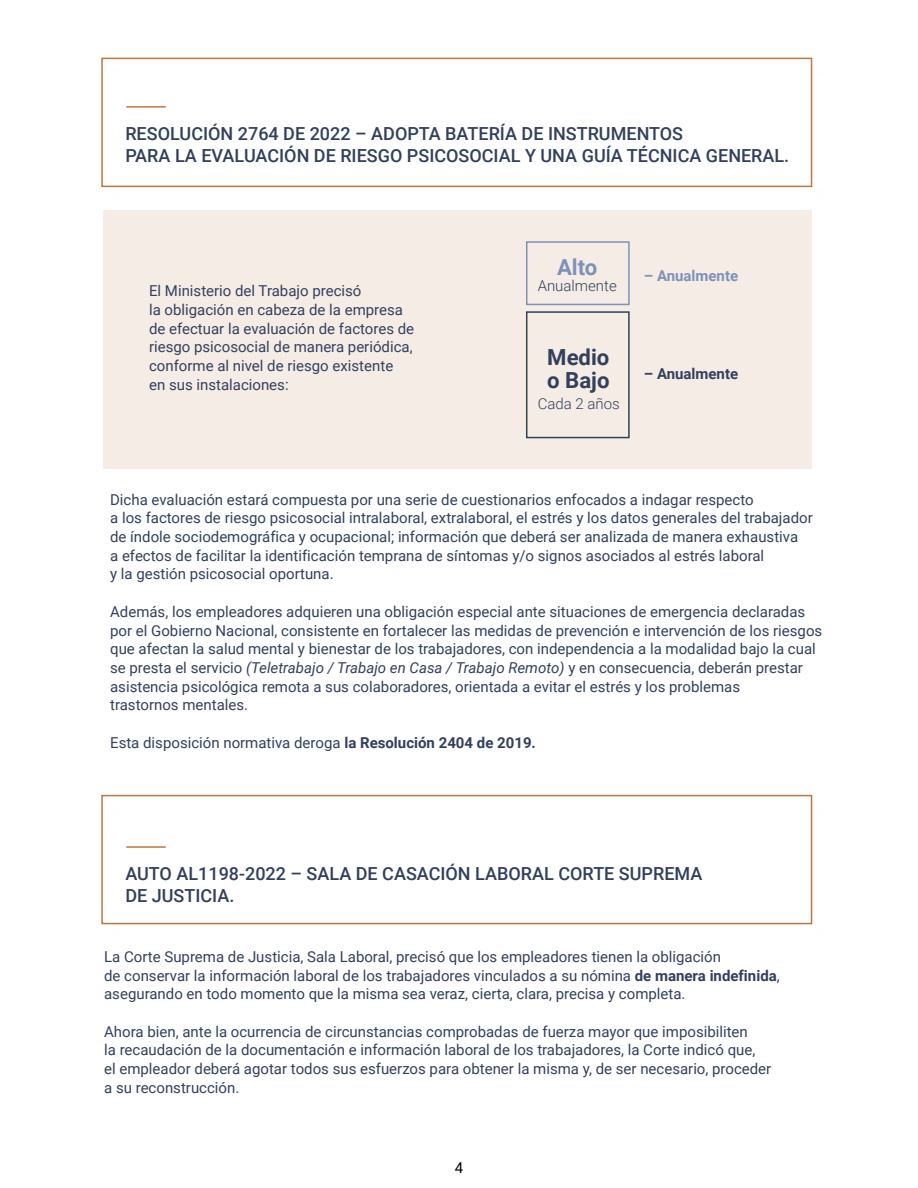
<style>
.page{position:relative;width:918px;height:1188px;background:#fff}
.page>*{position:absolute;margin:0;border:0;box-sizing:border-box;transform-origin:0 0}
.t1{font:700 22.2px/22.5px "Roboto";color:#32405d}
.t2{font:700 22.2px "Roboto";color:#7d92b9}
.t3{font:500 18px/21.6px "Roboto";color:#32405d}
.t4{font:15px/18.8px "Roboto";color:#32405d}
.t5{font:300 15px "Roboto";color:#32405d}
.t6{font:700 15px "Roboto";color:#7d92b9}
.t7{font:700 15px "Roboto";color:#32405d}
.t8{font:15px "Roboto";color:#000}
.s1{font-style:italic}
.s2{font-weight:700}
</style>
<div class="page">
<div style="left:103px;top:211px;width:709px;height:258px;background:#f6ece6"></div>
<div style="left:101px;top:58px;width:711px;height:129px;border:2px solid #be7640"></div>
<hr style="left:126px;top:106px;width:40px;height:2px;background:#be7640">
<div style="left:101px;top:795px;width:711px;height:129px;border:2px solid #be7640"></div>
<hr style="left:126px;top:846px;width:40px;height:2px;background:#be7640">
<div style="left:526px;top:241px;width:104px;height:64px;border:2px solid #7d92b9"></div>
<div style="left:526px;top:311px;width:104px;height:127px;border:2px solid #32405d"></div>
<p class="t3" style="left:125px;top:122px;width:665px">RESOLUCIÓN 2764 DE 2022 – ADOPTA BATERÍA DE INSTRUMENTOS<br>PARA LA EVALUACIÓN DE RIESGO PSICOSOCIAL Y UNA GUÍA TÉCNICA GENERAL.</p>
<p class="t4" style="left:149px;top:281px;width:267px">El Ministerio del Trabajo precisó<br>la obligación en cabeza de la empresa de efectuar la evaluación de factores de riesgo psicosocial de manera periódica, conforme al nivel de riesgo existente<br>en sus instalaciones:</p>
<h1 class="t2" style="left:557px;top:251px;width:42px">Alto</h1>
<p class="t5" style="left:538px;top:275px;width:81px">Anualmente</p>
<h1 class="t1" style="left:547px;top:345px;width:64px">Medio o Bajo</h1>
<p class="t5" style="left:538px;top:393px;width:84px">Cada 2 años</p>
<p class="t6" style="left:644px;top:265px;width:96px">– Anualmente</p>
<p class="t7" style="left:644px;top:364px;width:96px">– Anualmente</p>
<p class="t4" style="left:110px;top:489px;width:704px">Dicha evaluación estará compuesta por una serie de cuestionarios enfocados a indagar respecto<br>a los factores de riesgo psicosocial intralaboral, extralaboral, el estrés y los datos generales del trabajador de índole sociodemográfica y ocupacional; información que deberá ser analizada de manera exhaustiva<br>a efectos de facilitar la identificación temprana de síntomas y/o signos asociados al estrés laboral<br>y la gestión psicosocial oportuna.</p>
<p class="t4" style="left:110px;top:602px;width:714px">Además, los empleadores adquieren una obligación especial ante situaciones de emergencia declaradas por el Gobierno Nacional, consistente en fortalecer las medidas de prevención e intervención de los riesgos que afectan la salud mental y bienestar de los trabajadores, con independencia a la modalidad bajo la cual se presta el servicio <span class="s1">(Teletrabajo / Trabajo en Casa / Trabajo Remoto)</span> y en consecuencia, deberán prestar asistencia psicológica remota a sus colaboradores, orientada a evitar el estrés y los problemas<br>trastornos mentales.</p>
<p class="t4" style="left:110px;top:733px;width:427px">Esta disposición normativa deroga <span class="s2">la Resolución 2404 de 2019.</span></p>
<p class="t3" style="left:125px;top:863px;width:579px">AUTO AL1198-2022 – SALA DE CASACIÓN LABORAL CORTE SUPREMA<br>DE JUSTICIA.</p>
<p class="t4" style="left:104px;top:947px;width:677px">La Corte Suprema de Justicia, Sala Laboral, precisó que los empleadores tienen la obligación<br>de conservar la información laboral de los trabajadores vinculados a su nómina <span class="s2">de manera indefinida</span>, asegurando en todo momento que la misma sea veraz, cierta, clara, precisa y completa.</p>
<p class="t4" style="left:104px;top:1021px;width:669px">Ahora bien, ante la ocurrencia de circunstancias comprobadas de fuerza mayor que imposibiliten<br>la recaudación de la documentación e información laboral de los trabajadores, la Corte indicó que,<br>el empleador deberá agotar todos sus esfuerzos para obtener la misma y, de ser necesario, proceder a su reconstrucción.</p>
<p class="t8" style="left:455px;top:1157px;width:10px">4</p>
</div>
